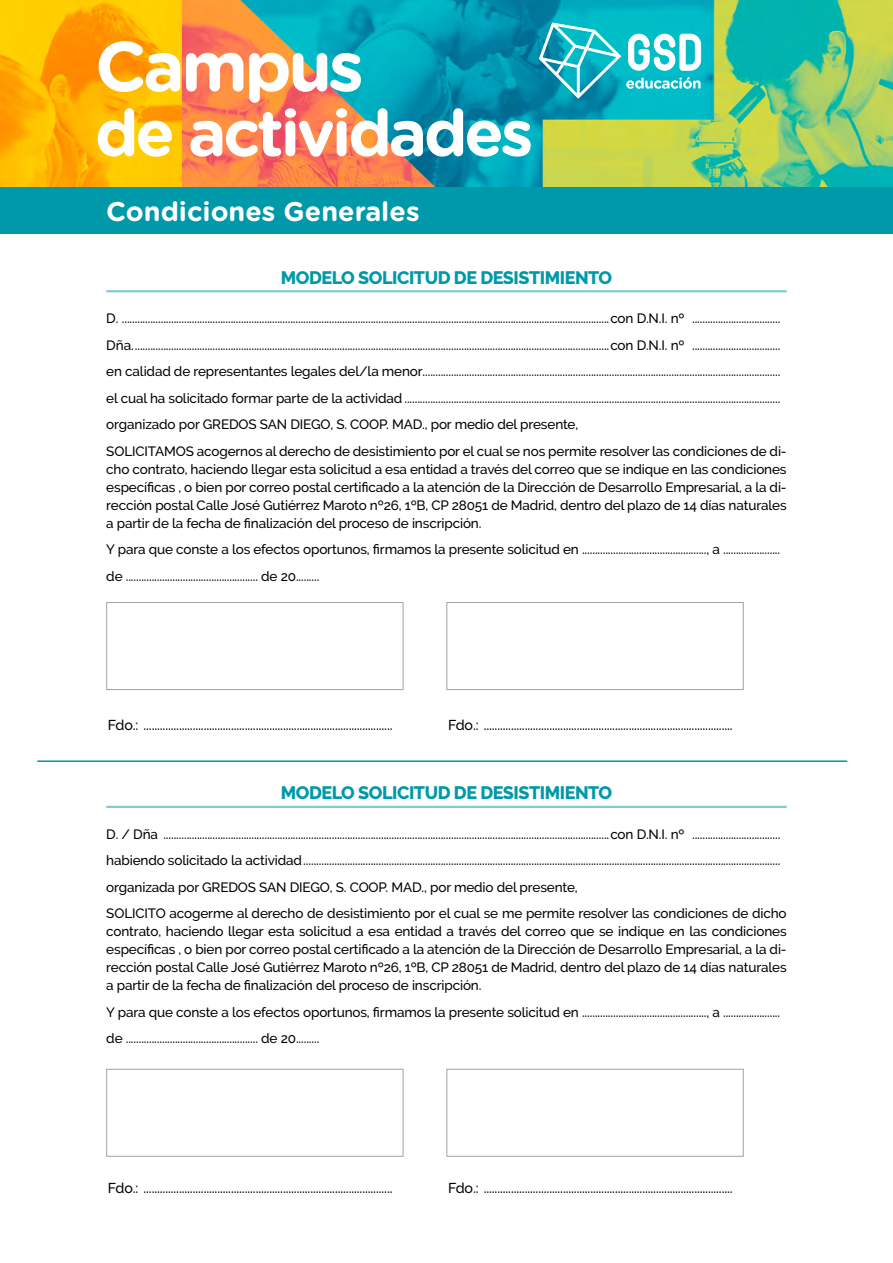
<style>
.page{position:relative;width:893px;height:1263px;background:#fff}
.page>*{position:absolute;margin:0;border:0;box-sizing:border-box;transform-origin:0 0}
.t1{font:700 70.2px "Gotham Rounded";letter-spacing:-.05em;color:#fff}
.t2{font:700 64.8px "Gotham Rounded";letter-spacing:-.05em;color:#fff}
.t3{font:700 27px "Gotham Rounded";color:#fff}
.t4{font:800 18px "Raleway";letter-spacing:-.025em;color:#0099a9}
.t5{font:500 14.25px "Raleway";letter-spacing:-.025em;color:#000}
.t6{font:500 13.5px/26.5px "Raleway";letter-spacing:-.01em;color:#000}
</style>
<div class="page">
<img style="left:0;top:0;width:893px;height:187px">
<div style="left:0;top:187px;width:893px;height:47px;background:#0099a9"></div>
<div style="left:106px;top:602px;width:297px;height:88px;border:1px solid #a6a19b"></div>
<div style="left:446px;top:602px;width:298px;height:88px;border:1px solid #a6a19b"></div>
<hr style="left:106px;top:290px;width:681px;height:2px;background:#80ccd4">
<div style="left:106px;top:1069px;width:297px;height:88px;border:1px solid #a6a19b"></div>
<div style="left:446px;top:1069px;width:298px;height:88px;border:1px solid #a6a19b"></div>
<hr style="left:106px;top:806px;width:681px;height:2px;background:#80ccd4">
<hr style="left:37px;top:760px;width:810px;height:2px;background:#0099a9">
<svg style="left:539px;top:22px;width:162px;height:77px"></svg>
<h1 class="t1" style="left:95px;top:15px;width:270px">Campus</h1>
<h2 class="t2" style="left:95px;top:86px;width:440px">de actividades</h2>
<h3 class="t3" style="left:106px;top:191px;width:315px">Condiciones Generales</h3>
<h3 class="t4" style="left:281px;top:267px;width:333px">MODELO SOLICITUD DE DESISTIMIENTO</h3>
<p class="t6" style="left:106px;top:305px;width:682px">D. ............................................................................................................................................................................................con D.N.I. nº ..................................<br>Dña........................................................................................................................................................................................con D.N.I. nº .................................. en calidad de representantes legales del/la menor.......................................................................................................................................... el cual ha solicitado formar parte de la actividad ................................................................................................................................................. organizado por GREDOS SAN DIEGO, S. COOP. MAD., por medio del presente,<br>SOLICITAMOS acogernos al derecho de desistimiento por el cual se nos permite resolver las condiciones de di-</p>
<p class="t6" style="left:106px;top:460px;width:682px;line-height:18px;text-align:justify">cho contrato, haciendo llegar esta solicitud a esa entidad a través del correo que se indique en las condiciones específicas , o bien por correo postal certificado a la atención de la Dirección de Desarrollo Empresarial, a la di&shy;rección postal Calle José Gutiérrez Maroto nº26, 1ºB, CP 28051 de Madrid, dentro del plazo de 14 días naturales a partir de la fecha de finalización del proceso de inscripción.</p>
<p class="t6" style="left:106px;top:536px;width:675px">Y para que conste a los efectos oportunos, firmamos la presente solicitud en ................................................, a ...................... de ................................................... de 20.........</p>
<p class="t5" style="left:108px;top:717px;width:286px">Fdo.: ...........................................................................................</p>
<p class="t5" style="left:448px;top:717px;width:286px">Fdo.: ...........................................................................................</p>
<h3 class="t4" style="left:281px;top:783px;width:333px">MODELO SOLICITUD DE DESISTIMIENTO</h3>
<p class="t6" style="left:106px;top:821px;width:682px">D. / Dña ............................................................................................................................................................................con D.N.I. nº .................................. habiendo solicitado la actividad........................................................................................................................................................................................ organizada por GREDOS SAN DIEGO, S. COOP. MAD., por medio del presente,<br>SOLICITO acogerme al derecho de desistimiento por el cual se me permite resolver las condiciones de dicho</p>
<p class="t6" style="left:106px;top:922px;width:682px;line-height:18px;text-align:justify">contrato, haciendo llegar esta solicitud a esa entidad a través del correo que se indique en las condiciones específicas , o bien por correo postal certificado a la atención de la Dirección de Desarrollo Empresarial, a la di&shy;rección postal Calle José Gutiérrez Maroto nº26, 1ºB, CP 28051 de Madrid, dentro del plazo de 14 días naturales a partir de la fecha de finalización del proceso de inscripción.</p>
<p class="t6" style="left:106px;top:999px;width:675px">Y para que conste a los efectos oportunos, firmamos la presente solicitud en ................................................, a ...................... de ................................................... de 20.........</p>
<p class="t5" style="left:108px;top:1180px;width:286px">Fdo.: ...........................................................................................</p>
<p class="t5" style="left:448px;top:1180px;width:286px">Fdo.: ...........................................................................................</p>
</div>
